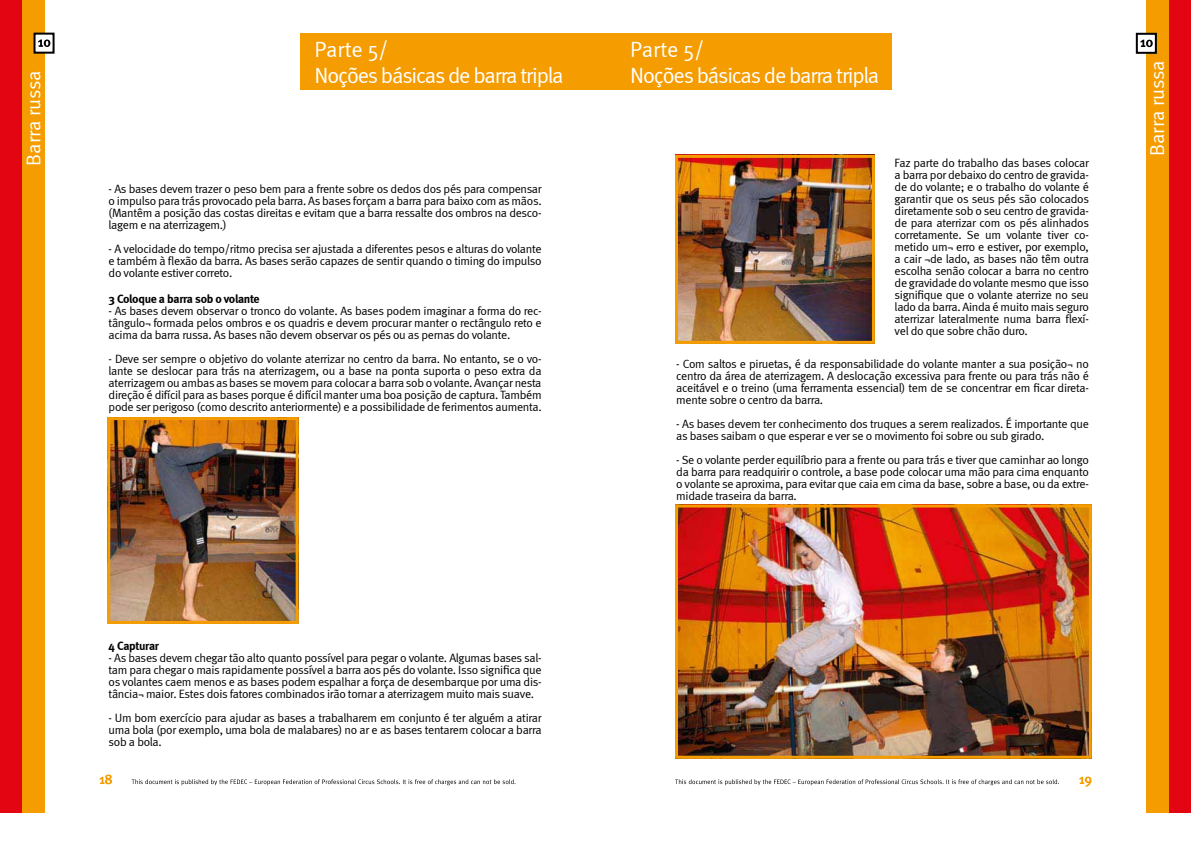
<style>
.page{position:relative;width:1191px;height:842px;background:#fff}
.page>*{position:absolute;margin:0;border:0;box-sizing:border-box;transform-origin:0 0}
.t1{font:22px/26.4px "Meta Normal";letter-spacing:-.05em;color:#fff}
.t2{font:20px "Meta Normal";letter-spacing:-.01em;color:#fff}
.t3{font:12px/12px "Meta Normal";letter-spacing:-.025em;color:#000101;text-align:justify}
.t4{font:700 12px "Meta";letter-spacing:-.025em;color:#000101}
</style>
<div class="page">
<div style="left:0;top:0;width:22px;height:813px;background:#e30512"></div>
<div style="left:22px;top:0;width:23px;height:813px;background:#f59c00"></div>
<div style="left:35px;top:34px;width:19px;height:19px;background:#fff"></div>
<svg style="left:38px;top:40px;width:12px;height:7px"></svg>
<div style="left:34px;top:33px;width:21px;height:21px;border:2px solid #000"></div>
<svg style="left:99px;top:774px;width:13px;height:10px"></svg>
<svg style="left:132px;top:779px;width:383px;height:6px"></svg>
<img style="left:111px;top:421px;width:184px;height:199px">
<div style="left:107px;top:417px;width:192px;height:207px;border:3px solid #f59c00"></div>
<div style="left:300px;top:33px;width:295px;height:57px;background:#f59c00"></div>
<div style="left:1168px;top:0;width:23px;height:813px;background:#e30512"></div>
<div style="left:1145px;top:0;width:23px;height:813px;background:#f59c00"></div>
<div style="left:1136px;top:34px;width:19px;height:19px;background:#fff"></div>
<svg style="left:1140px;top:40px;width:12px;height:7px"></svg>
<div style="left:1135px;top:33px;width:21px;height:21px;border:2px solid #000"></div>
<svg style="left:675px;top:779px;width:384px;height:6px"></svg>
<svg style="left:1079px;top:777px;width:12px;height:10px"></svg>
<img style="left:679px;top:159px;width:192px;height:181px">
<div style="left:675px;top:155px;width:200px;height:189px;border:3px solid #f59c00"></div>
<img style="left:679px;top:508px;width:408px;height:247px">
<div style="left:675px;top:504px;width:416px;height:255px;border:3px solid #f59c00"></div>
<div style="left:595px;top:33px;width:297px;height:57px;background:#f59c00"></div>
<h2 class="t2" style="left:22px;top:166px;width:97px;rotate:-90deg">Barra russa</h2>
<h1 class="t1" style="left:314px;top:35px;width:251px">Parte 5/<br>Noções básicas de barra tripla</h1>
<p class="t3" style="left:109px;top:182px;width:434px">- As bases devem trazer o peso bem para a frente sobre os dedos dos pés para compensar o impulso para trás provocado pela barra. As bases forçam a barra para baixo com as mãos. (Mantêm a posição das costas direitas e evitam que a barra ressalte dos ombros na desco&shy;lagem e na aterrizagem.)</p>
<p class="t3" style="left:109px;top:242px;width:434px">- A velocidade do tempo/ritmo precisa ser ajustada a diferentes pesos e alturas do volante e também à flexão da barra. As bases serão capazes de sentir quando o timing do impulso do volante estiver correto.</p>
<p class="t4" style="left:109px;top:291px;width:153px">3 Coloque a barra sob o volante</p>
<p class="t3" style="left:109px;top:304px;width:434px">- As bases devem observar o tronco do volante. As bases podem imaginar a forma do rec&shy;tângulo¬ formada pelos ombros e os quadris e devem procurar manter o rectângulo reto e acima da barra russa. As bases não devem observar os pés ou as pernas do volante.</p>
<p class="t3" style="left:109px;top:352px;width:434px">- Deve ser sempre o objetivo do volante aterrizar no centro da barra. No entanto, se o vo&shy;lante se deslocar para trás na aterrizagem, ou a base na ponta suporta o peso extra da aterrizagem ou ambas as bases se movem para colocar a barra sob o volante. Avançar nesta direção é difícil para as bases porque é difícil manter uma boa posição de captura. Também pode ser perigoso (como descrito anteriormente) e a possibilidade de ferimentos aumenta.</p>
<p class="t4" style="left:109px;top:639px;width:52px">4 Capturar</p>
<p class="t3" style="left:109px;top:652px;width:434px">- As bases devem chegar tão alto quanto possível para pegar o volante. Algumas bases sal&shy;tam para chegar o mais rapidamente possível a barra aos pés do volante. Isso significa que os volantes caem menos e as bases podem espalhar a força de desembarque por uma dis&shy;tância¬ maior. Estes dois fatores combinados irão tornar a aterrizagem muito mais suave.</p>
<p class="t3" style="left:109px;top:712px;width:434px">- Um bom exercício para ajudar as bases a trabalharem em conjunto é ter alguém a atirar uma bola (por exemplo, uma bola de malabares) no ar e as bases tentarem colocar a barra sob a bola.</p>
<h1 class="t1" style="left:630px;top:35px;width:251px">Parte 5/<br>Noções básicas de barra tripla</h1>
<p class="t3" style="left:894px;top:157px;width:196px">Faz parte do trabalho das bases colocar a barra por debaixo do centro de gravida&shy;de do volante; e o trabalho do volante é garantir que os seus pés são colocados diretamente sob o seu centro de gravida&shy;de para aterrizar com os pés alinhados corretamente. Se um volante tiver co&shy;metido um¬ erro e estiver, por exemplo, a cair ¬de lado, as bases não têm outra escolha senão colocar a barra no centro de gravidade do volante mesmo que isso signifique que o volante aterrize no seu lado da barra. Ainda é muito mais seguro aterrizar lateralmente numa barra flexí&shy;vel do que sobre chão duro.</p>
<p class="t3" style="left:676px;top:358px;width:414px">- Com saltos e piruetas, é da responsabilidade do volante manter a sua posição¬ no centro da área de aterrizagem. A deslocação excessiva para frente ou para trás não é aceitável e o treino (uma ferramenta essencial) tem de se concentrar em ficar direta&shy;mente sobre o centro da barra.</p>
<p class="t3" style="left:676px;top:418px;width:414px">- As bases devem ter conhecimento dos truques a serem realizados. É importante que as bases saibam o que esperar e ver se o movimento foi sobre ou sub girado.</p>
<p class="t3" style="left:676px;top:454px;width:414px">- Se o volante perder equilíbrio para a frente ou para trás e tiver que caminhar ao longo da barra para readquirir o controle, a base pode colocar uma mão para cima enquanto o volante se aproxima, para evitar que caia em cima da base, sobre a base, ou da extre&shy;midade traseira da barra.</p>
<h2 class="t2" style="left:1145px;top:156px;width:97px;rotate:-90deg">Barra russa</h2>
</div>
